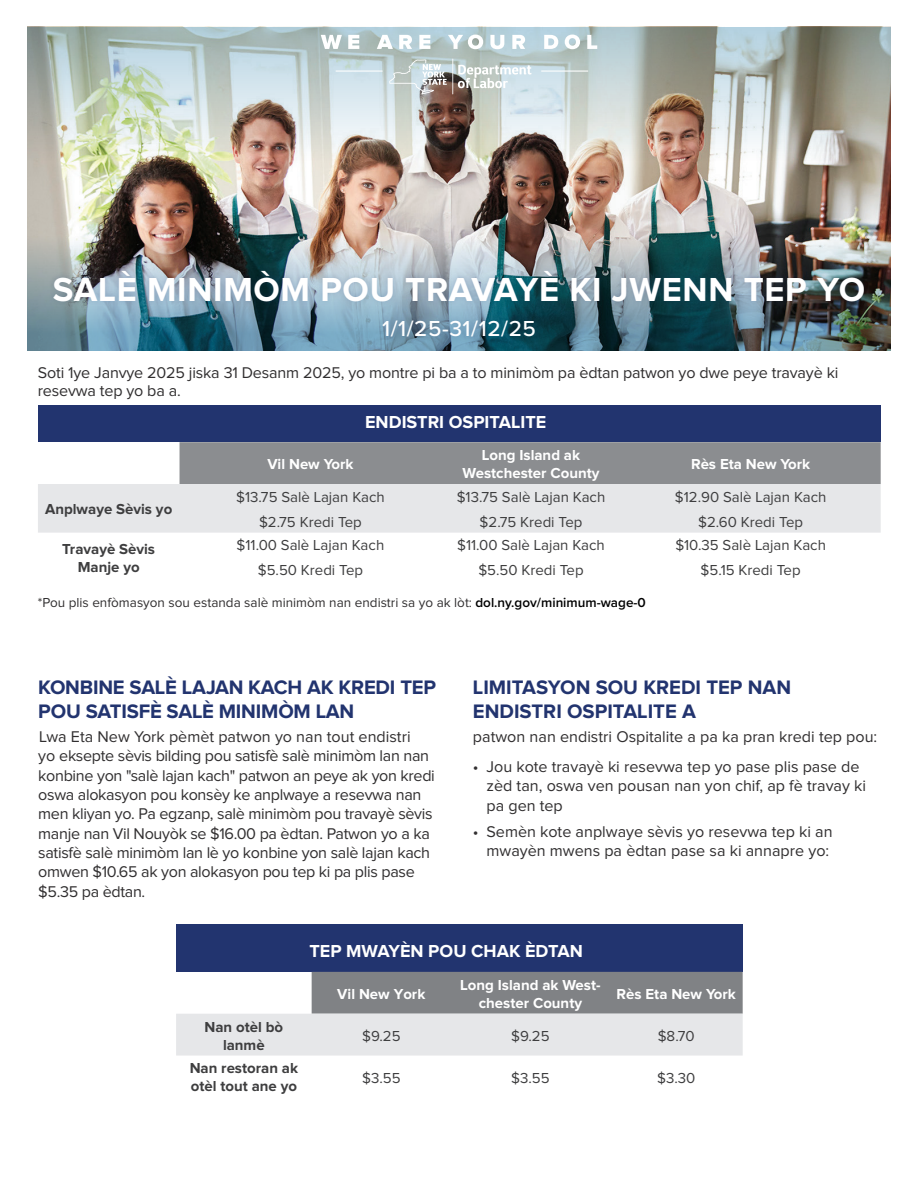
<style>
.page{position:relative;width:918px;height:1188px;background:#fff}
.page>*{position:absolute;margin:0;border:0;box-sizing:border-box;transform-origin:0 0}
.t1{font:700 34.5px "Proxima Nova";letter-spacing:.02em;color:#fff}
.t2{font:500 22.5px "Proxima Nova";letter-spacing:.025em;color:#fff}
.t3{font:700 20.25px/24.3px "Proxima Nova";letter-spacing:-.01em;color:#22346f}
.t4{font:700 18px "Proxima Nova";color:#fff}
.t5{font:16.2px/19.4px "Proxima Nova";letter-spacing:-.01em;color:#312f30}
.t6{font:15px/24.8px "Proxima Nova";color:#3e3e3f;text-align:center}
.t7{font:700 15px/18px "Proxima Nova";color:#fff;text-align:center}
.t8{font:700 15px/18px "Proxima Nova";color:#3e3e3f;text-align:center}
.t9{font:13.5px "Proxima Nova";color:#312f30}
.s1{font-weight:600;color:#000}
</style>
<div class="page">
<img style="left:27px;top:162px;width:864px;height:73px">
<img style="left:27px;top:27px;width:864px;height:135px">
<img style="left:27px;top:235px;width:864px;height:116px">
<div style="left:48px;top:265px;width:822px;height:78px;background:#22346f;opacity:.2"></div>
<div style="left:38px;top:406px;width:843px;height:36px;background:#22346f"></div>
<svg style="left:38px;top:442px;width:843px;height:91px;background:#c5c6c8"></svg>
<div style="left:176px;top:924px;width:567px;height:48px;background:#22346f"></div>
<svg style="left:176px;top:972px;width:567px;height:84px;background:#c2c4c6"></svg>
<hr style="left:541px;top:71px;width:47px;height:1px;background:#fff">
<hr style="left:336px;top:71px;width:47px;height:1px;background:#fff">
<svg style="left:321px;top:35px;width:21px;height:14px"></svg>
<svg style="left:348px;top:35px;width:11px;height:14px"></svg>
<svg style="left:377px;top:35px;width:16px;height:14px"></svg>
<svg style="left:399px;top:35px;width:13px;height:14px"></svg>
<svg style="left:419px;top:35px;width:11px;height:14px"></svg>
<svg style="left:448px;top:35px;width:35px;height:14px"></svg>
<svg style="left:490px;top:35px;width:14px;height:14px"></svg>
<svg style="left:512px;top:35px;width:13px;height:14px"></svg>
<svg style="left:544px;top:35px;width:14px;height:14px"></svg>
<svg style="left:565px;top:35px;width:15px;height:14px"></svg>
<svg style="left:587px;top:35px;width:10px;height:14px"></svg>
<svg style="left:458px;top:65px;width:74px;height:23px"></svg>
<hr style="left:452px;top:59px;width:1px;height:35px;background:#fff">
<svg style="left:389px;top:59px;width:58px;height:35px;background:#bec4c3"></svg>
<h1 class="t1" style="left:53px;top:273px;width:814px">SALÈ MINIMÒM POU TRAVAYÈ KI JWENN TEP YO</h1>
<h2 class="t2" style="left:382px;top:312px;width:155px">1/1/25-31/12/25</h2>
<p class="t5" style="left:38px;top:363px;width:802px;line-height:18.9px">Soti 1ye Janvye 2025 jiska 31 Desanm 2025, yo montre pi ba a to minimòm pa èdtan patwon yo dwe peye travayè ki resevwa tep yo ba a.</p>
<p class="t4" style="left:365px;top:414px;width:183px">ENDISTRI OSPITALITE</p>
<p class="t8" style="left:45px;top:501px;width:129px">Anplwaye Sèvis yo</p>
<p class="t7" style="left:267px;top:456px;width:88px">Vil New York</p>
<p class="t7" style="left:463px;top:447px;width:139px">Long Island ak<br>Westchester County</p>
<p class="t7" style="left:691px;top:456px;width:121px">Rès Eta New York</p>
<p class="t6" style="left:236px;top:485px;width:150px">$13.75 Salè Lajan Kach $2.75 Kredi Tep</p>
<p class="t6" style="left:457px;top:485px;width:150px">$13.75 Salè Lajan Kach $2.75 Kredi Tep</p>
<p class="t6" style="left:675px;top:485px;width:153px">$12.90 Salè Lajan Kach $2.60 Kredi Tep</p>
<p class="t8" style="left:62px;top:541px;width:94px">Travayè Sèvis<br>Manje yo</p>
<p class="t6" style="left:237px;top:534px;width:149px">$11.00 Salè Lajan Kach $5.50 Kredi Tep</p>
<p class="t6" style="left:457px;top:534px;width:149px">$11.00 Salè Lajan Kach $5.50 Kredi Tep</p>
<p class="t6" style="left:675px;top:534px;width:152px">$10.35 Salè Lajan Kach $5.15 Kredi Tep</p>
<p class="t9" style="left:38px;top:597px;width:610px">*Pou plis enfòmasyon sou estanda salè minimòm nan endistri sa yo ak lòt: <span class="s1">dol.ny.gov/minimum-wage-0</span></p>
<p class="t3" style="left:38px;top:676px;width:399px">KONBINE SALÈ LAJAN KACH AK KREDI TEP<br>POU SATISFÈ SALÈ MINIMÒM LAN</p>
<p class="t5" style="left:38px;top:728px;width:398px">Lwa Eta New York pèmèt patwon yo nan tout endistri<br>yo eksepte sèvis bilding pou satisfè salè minimòm lan nan konbine yon "salè lajan kach" patwon an peye ak yon kredi oswa alokasyon pou konsèy ke anplwaye a resevwa nan men kliyan yo. Pa egzanp, salè minimòm pou travayè sèvis manje nan Vil Nouyòk se $16.00 pa èdtan. Patwon yo a ka satisfè salè minimòm lan lè yo konbine yon salè lajan kach omwen $10.65 ak yon alokasyon pou tep ki pa plis pase $5.35 pa èdtan.</p>
<p class="t3" style="left:473px;top:676px;width:320px">LIMITASYON SOU KREDI TEP NAN<br>ENDISTRI OSPITALITE A</p>
<p class="t5" style="left:473px;top:728px;width:406px">patwon nan endistri Ospitalite a pa ka pran kredi tep pou:</p>
<p class="t5" style="left:486px;top:758px;width:381px;text-indent:-13px">• Jou kote travayè ki resevwa tep yo pase plis pase de zèd tan, oswa ven pousan nan yon chif, ap fè travay ki pa gen tep</p>
<p class="t5" style="left:473px;top:822px;width:361px;text-align:right">• Semèn kote anplwaye sèvis yo resevwa tep ki an mwayèn mwens pa èdtan pase sa ki annapre yo:</p>
<p class="t4" style="left:309px;top:942px;width:275px">TEP MWAYÈN POU CHAK ÈDTAN</p>
<p class="t7" style="left:337px;top:985px;width:90px">Vil New York</p>
<p class="t7" style="left:460px;top:976px;width:142px">Long Island ak West&shy;chester County</p>
<p class="t7" style="left:617px;top:985px;width:121px">Rès Eta New York</p>
<p class="t8" style="left:205px;top:1018px;width:80px">Nan otèl bò lanmè</p>
<p class="t6" style="left:362px;top:1024px;width:40px">$9.25</p>
<p class="t6" style="left:511px;top:1024px;width:40px">$9.25</p>
<p class="t6" style="left:658px;top:1024px;width:39px">$8.70</p>
<p class="t8" style="left:190px;top:1060px;width:110px;text-align:left">Nan restoran ak otèl tout ane yo</p>
<p class="t6" style="left:362px;top:1066px;width:40px">$3.55</p>
<p class="t6" style="left:511px;top:1066px;width:40px">$3.55</p>
<p class="t6" style="left:657px;top:1066px;width:40px">$3.30</p>
</div>
